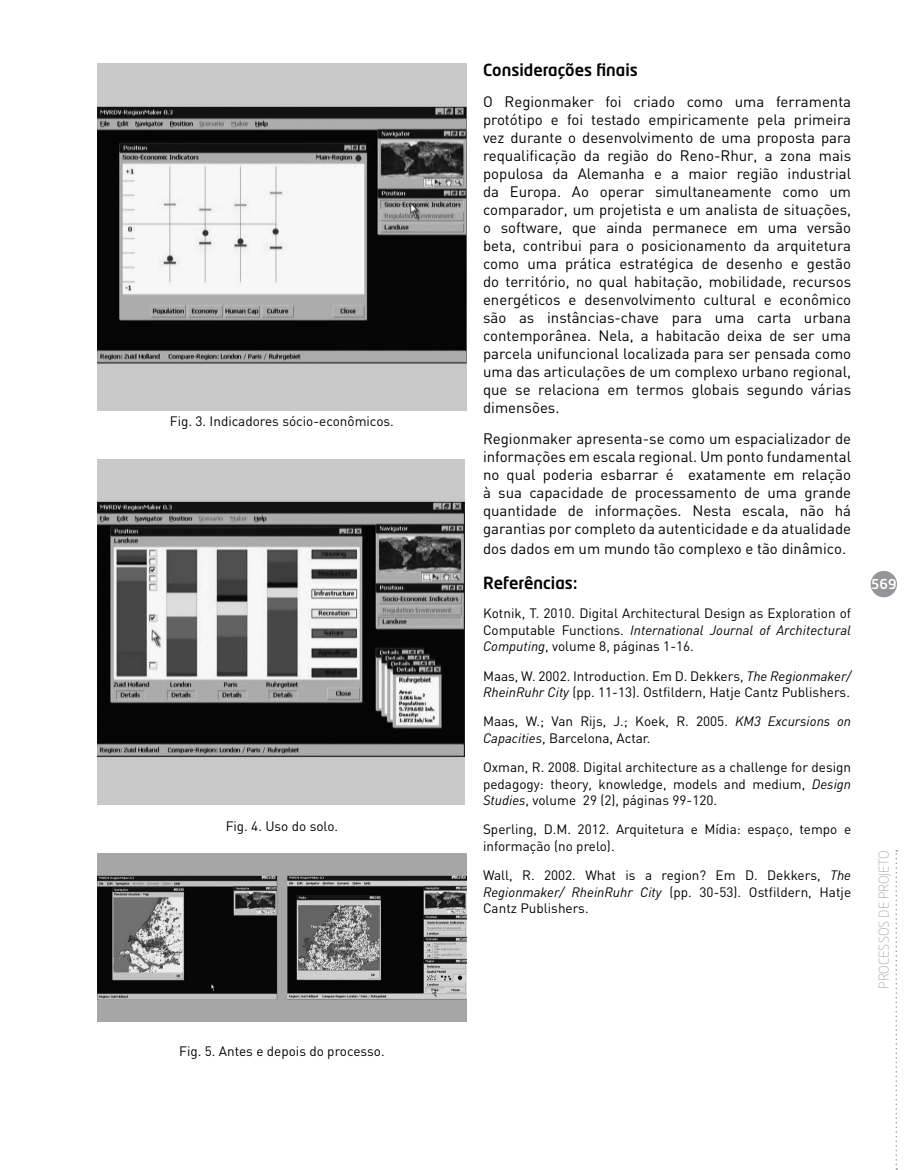
<style>
.page{position:relative;width:915px;height:1170px;background:#fff}
.page>*{position:absolute;margin:0;border:0;box-sizing:border-box;transform-origin:0 0}
.t1{font:500 16.5px "Neo Tech Std";color:#000}
.t2{font:15px/18px "DIN";color:#000;text-align:justify}
.t3{font:13.5px/16.5px "DIN";color:#000;text-align:justify}
.t4{font:300 13.5px "Neo Tech Std";color:#a7a9ac}
.t5{font:500 13.5px "Neo Tech Std";color:#fff}
.s1{font-style:italic}
</style>
<div class="page">
<div style="left:870px;top:571px;width:26px;height:26px;background:#939598;border-radius:50%"></div>
<svg style="left:895px;top:850px;width:1px;height:319px"></svg>
<img style="left:98px;top:64px;width:368px;height:346px">
<img style="left:98px;top:459px;width:366px;height:345px">
<img style="left:98px;top:853px;width:368px;height:168px">
<p class="t3" style="left:170px;top:412px;width:225px">Fig. 3. Indicadores sócio-econômicos.</p>
<p class="t3" style="left:226px;top:817px;width:114px">Fig. 4. Uso do solo.</p>
<p class="t3" style="left:179px;top:1042px;width:207px">Fig. 5. Antes e depois do processo.</p>
<p class="t1" style="left:483px;top:60px;width:156px">Considerações finais</p>
<p class="t2" style="left:483px;top:92px;width:369px">O Regionmaker foi criado como uma ferramenta protótipo e foi testado empiricamente pela primeira vez durante o desenvolvimento de uma proposta para requalificação da região do Reno-Rhur, a zona mais populosa da Alemanha e a maior região industrial da Europa. Ao operar simultaneamente como um comparador, um projetista e um analista de situações, o software, que ainda permanece em uma versão beta, contribui para o posicionamento da arquitetura como uma prática estratégica de desenho e gestão do território, no qual habitação, mobilidade, recursos energéticos e desenvolvimento cultural e econômico são as instâncias-chave para uma carta urbana contemporânea. Nela, a habitacão deixa de ser uma parcela unifuncional localizada para ser pensada como uma das articulações de um complexo urbano regional, que se relaciona em termos globais segundo várias dimensões.</p>
<p class="t2" style="left:483px;top:429px;width:369px">Regionmaker apresenta-se como um espacializador de informações em escala regional. Um ponto fundamental no qual poderia esbarrar é exatamente em relação à sua capacidade de processamento de uma grande quantidade de informações. Nesta escala, não há garantias por completo da autenticidade e da atualidade</p>
<p class="t2" style="left:483px;top:539px;width:364px">dos dados em um mundo tão complexo e tão dinâmico.</p>
<p class="t1" style="left:483px;top:572px;width:96px">Referências:</p>
<p class="t3" style="left:483px;top:605px;width:369px">Kotnik, T. 2010. Digital Architectural Design as Exploration of Computable Functions. <span class="s1">International Journal of Architectural Computing</span>, volume 8, páginas 1-16.</p>
<p class="t3" style="left:483px;top:667px;width:369px">Maas, W. 2002. Introduction. Em D. Dekkers, <span class="s1">The Regionmaker/<br>RheinRuhr City</span> (pp. 11-13). Ostfildern, Hatje Cantz Publishers.</p>
<p class="t3" style="left:483px;top:713px;width:369px">Maas, W.; Van Rijs, J.; Koek, R. 2005. <span class="s1">KM3 Excursions on<br>Capacities</span>, Barcelona, Actar.</p>
<p class="t3" style="left:483px;top:758px;width:369px">Oxman, R. 2008. Digital architecture as a challenge for design pedagogy: theory, knowledge, models and medium, <span class="s1">Design Studies</span>, volume 29 (2), páginas 99-120.</p>
<p class="t3" style="left:483px;top:821px;width:369px">Sperling, D.M. 2012. Arquitetura e Mídia: espaço, tempo e informação (no prelo).</p>
<p class="t3" style="left:483px;top:866px;width:369px">Wall, R. 2002. What is a region? Em D. Dekkers, <span class="s1">The Regionmaker/ RheinRuhr City</span> (pp. 30-53). Ostfildern, Hatje Cantz Publishers.</p>
<p class="t5" style="left:870px;top:575px;width:27px">569</p>
<p class="t4" style="left:875px;top:988px;width:140px;rotate:-90deg">PROCESSOS DE PROJETO</p>
</div>
